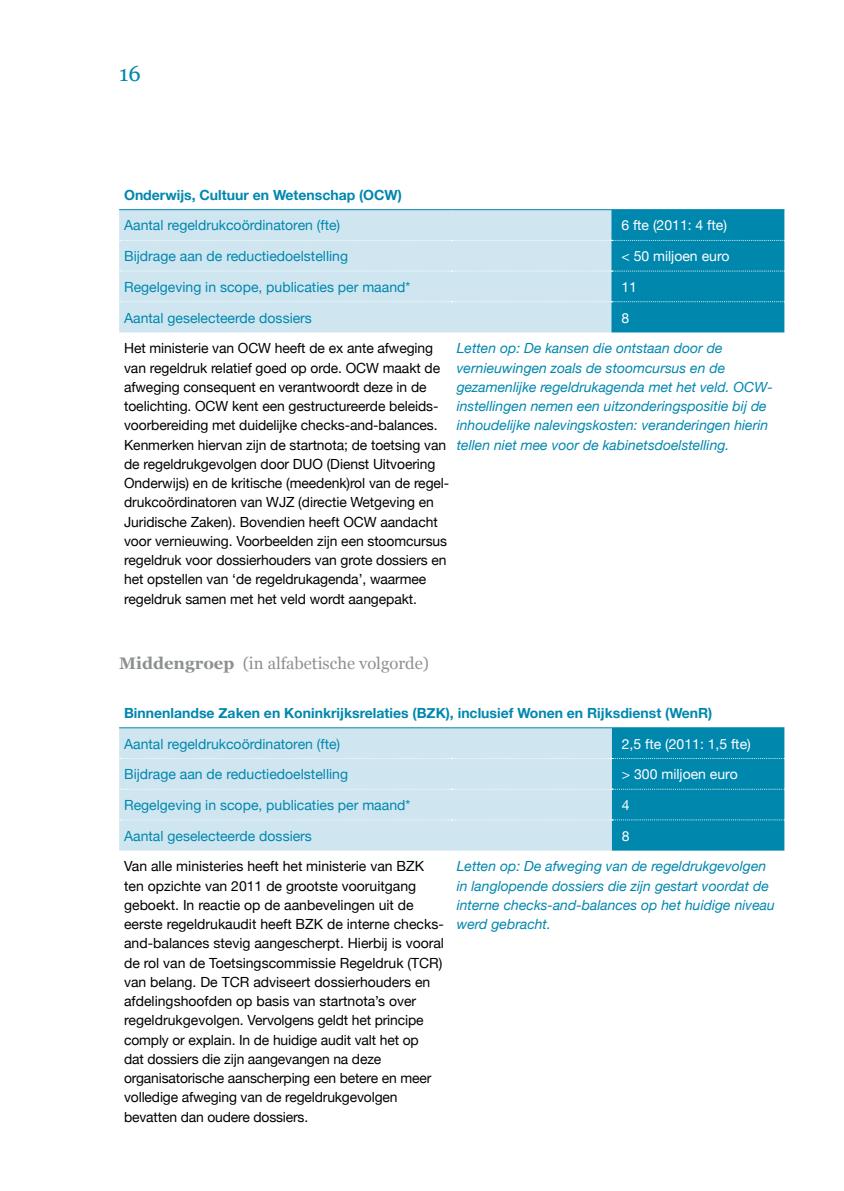
<style>
.page{position:relative;width:844px;height:1191px;background:#fff}
.page>*{position:absolute;margin:0;border:0;box-sizing:border-box;transform-origin:0 0}
.t1{font:21.88px "Georgia";color:#0087ae}
.t2{font:16.62px "Georgia";color:#8d9091}
.t3{font:14px/19.2px "Helvetica Neue";letter-spacing:-.005em;color:#000}
.t4{font:italic 14px/19.2px "Helvetica Neue";color:#0087ae}
.t5{font:14px "Helvetica Neue";color:#0087ae}
.t6{font:700 14px "Helvetica Neue";color:#0087ae}
.t7{font:14px "Helvetica Neue";color:#fff}
.s1{font-weight:700}
</style>
<div class="page">
<hr style="left:119px;top:209px;width:332px;height:1px;background:#0087ae">
<hr style="left:451px;top:209px;width:160px;height:1px;background:#0087ae">
<hr style="left:611px;top:209px;width:173px;height:1px;background:#0087ae">
<svg style="left:119px;top:210px;width:665px;height:122px;background:#9acedf"></svg>
<hr style="left:119px;top:727px;width:332px;height:1px;background:#0087ae">
<hr style="left:451px;top:727px;width:160px;height:1px;background:#0087ae">
<svg style="left:119px;top:728px;width:665px;height:122px;background:#9acedf"></svg>
<hr style="left:611px;top:727px;width:173px;height:1px;background:#0087ae">
<h1 class="t1" style="left:119px;top:60px;width:23px">16</h1>
<p class="t6" style="left:124px;top:184px;width:279px">Onderwijs, Cultuur en Wetenschap (OCW)</p>
<p class="t5" style="left:124px;top:215px;width:217px">Aantal regeldrukcoördinatoren (fte)</p>
<p class="t7" style="left:621px;top:215px;width:107px">6 fte (2011: 4 fte)</p>
<p class="t5" style="left:124px;top:246px;width:225px">Bijdrage aan de reductiedoelstelling</p>
<p class="t7" style="left:621px;top:246px;width:109px">&lt; 50 miljoen euro</p>
<p class="t5" style="left:124px;top:277px;width:288px">Regelgeving in scope, publicaties per maand*</p>
<p class="t7" style="left:621px;top:277px;width:17px">11</p>
<p class="t5" style="left:124px;top:307px;width:189px">Aantal geselecteerde dossiers</p>
<p class="t7" style="left:621px;top:307px;width:9px">8</p>
<p class="t3" style="left:124px;top:339px;width:326px">Het ministerie van OCW heeft de ex ante afweging van regeldruk relatief goed op orde. OCW maakt de afweging consequent en verantwoordt deze in de toelichting. OCW kent een gestructureerde beleids&shy;voorbereiding met duidelijke checks-and-balances.<br>Kenmerken hiervan zijn de startnota; de toetsing van de regeldrukgevolgen door DUO (Dienst Uitvoering Onderwijs) en de kritische (meedenk)rol van de regel&shy;drukcoördinatoren van WJZ (directie Wetgeving en Juridische Zaken). Bovendien heeft OCW aandacht voor vernieuwing. Voorbeelden zijn een stoomcursus regeldruk voor dossierhouders van grote dossiers en het opstellen van ‘de regeldrukagenda’, waarmee regeldruk samen met het veld wordt aangepakt.</p>
<p class="t4" style="left:456px;top:339px;width:316px">Letten op: De kansen die ontstaan door de vernieuwingen zoals de stoomcursus en de gezamenlijke regeldrukagenda met het veld. OCW&shy;instellingen nemen een uitzonderingspositie bij de inhoudelijke nalevingskosten: veranderingen hierin tellen niet mee voor de kabinetsdoelstelling.</p>
<p class="t2" style="left:119px;top:653px;width:311px"><span class="s1">Middengroep</span> (in alfabetische volgorde)</p>
<p class="t6" style="left:124px;top:702px;width:589px">Binnenlandse Zaken en Koninkrijksrelaties (BZK), inclusief Wonen en Rijksdienst (WenR)</p>
<p class="t5" style="left:124px;top:733px;width:217px">Aantal regeldrukcoördinatoren (fte)</p>
<p class="t7" style="left:621px;top:733px;width:130px">2,5 fte (2011: 1,5 fte)</p>
<p class="t5" style="left:124px;top:764px;width:225px">Bijdrage aan de reductiedoelstelling</p>
<p class="t7" style="left:621px;top:764px;width:117px">&gt; 300 miljoen euro</p>
<p class="t5" style="left:124px;top:795px;width:288px">Regelgeving in scope, publicaties per maand*</p>
<p class="t7" style="left:621px;top:795px;width:9px">4</p>
<p class="t5" style="left:124px;top:825px;width:189px">Aantal geselecteerde dossiers</p>
<p class="t7" style="left:621px;top:825px;width:9px">8</p>
<p class="t3" style="left:124px;top:857px;width:321px">Van alle ministeries heeft het ministerie van BZK ten opzichte van 2011 de grootste vooruitgang geboekt. In reactie op de aanbevelingen uit de eerste regeldrukaudit heeft BZK de interne checks&shy;and-balances stevig aangescherpt. Hierbij is vooral de rol van de Toetsingscommissie Regeldruk (TCR) van belang. De TCR adviseert dossierhouders en afdelingshoofden op basis van startnota’s over regeldrukgevolgen. Vervolgens geldt het principe comply or explain. In de huidige audit valt het op<br>dat dossiers die zijn aangevangen na deze organisatorische aanscherping een betere en meer volledige afweging van de regeldrukgevolgen bevatten dan oudere dossiers.</p>
<p class="t4" style="left:456px;top:857px;width:319px">Letten op: De afweging van de regeldrukgevolgen in langlopende dossiers die zijn gestart voordat de interne checks-and-balances op het huidige niveau werd gebracht.</p>
</div>
